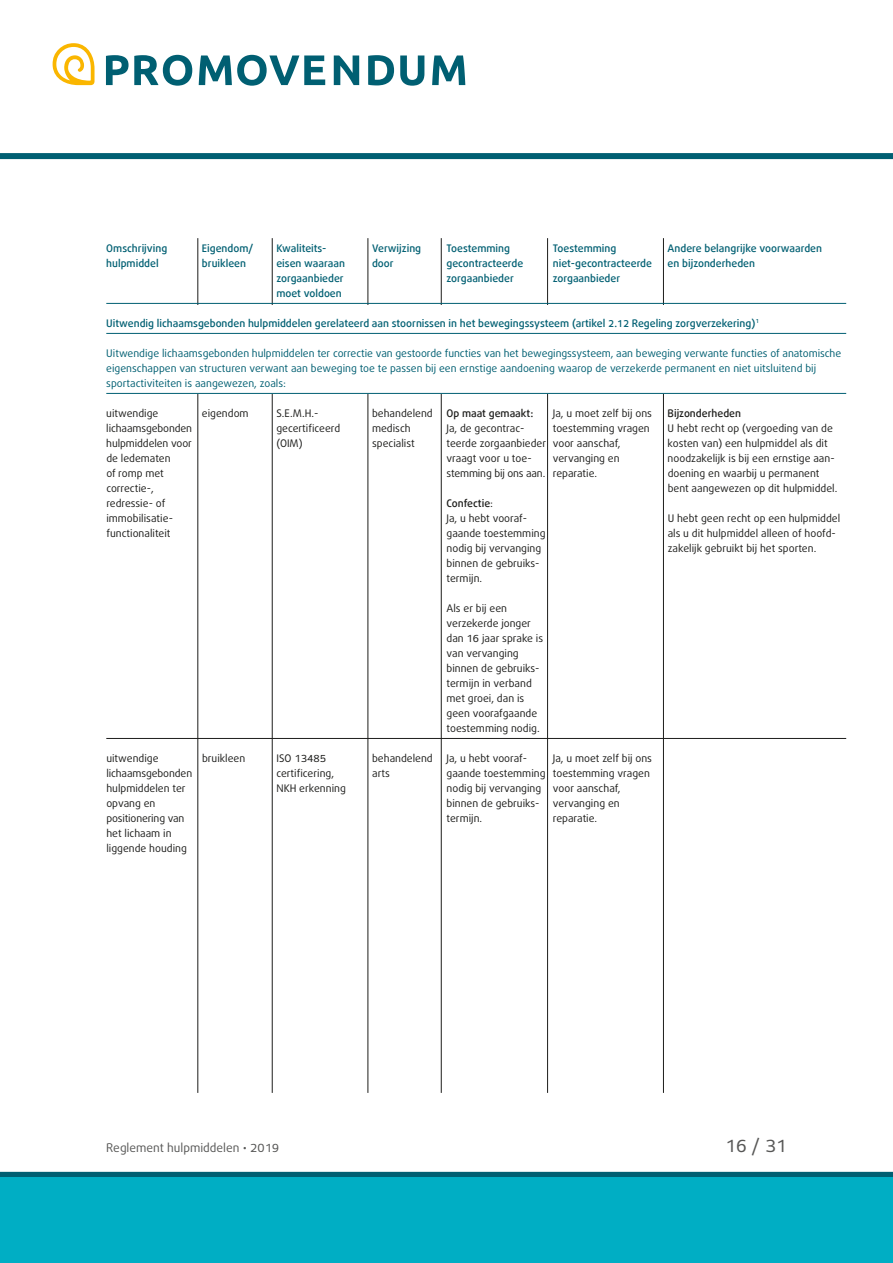
<style>
.page{position:relative;width:893px;height:1263px;background:#fff}
.page>*{position:absolute;margin:0;border:0;box-sizing:border-box;transform-origin:0 0}
.t1{font:18px "Bagus";color:#575756}
.t2{font:12px "Bagus";color:#575756}
.t3{font:10.5px/15px "Bagus";color:#1d1d1b}
.t4{font:500 10.5px "Bagus";color:#005f72}
.t5{font:10.5px/15px "Bagus";letter-spacing:-.005em;color:#005f72}
.t6{font:500 10.5px "Bagus";color:#1d1d1b}
.s1{font-weight:400}
</style>
<div class="page">
<hr style="left:198px;top:238px;width:1px;height:855px;background:#1d1d1b">
<hr style="left:272px;top:238px;width:1px;height:855px;background:#1d1d1b">
<hr style="left:368px;top:238px;width:1px;height:855px;background:#1d1d1b">
<hr style="left:441px;top:238px;width:1px;height:855px;background:#1d1d1b">
<hr style="left:547px;top:238px;width:1px;height:855px;background:#1d1d1b">
<hr style="left:663px;top:238px;width:1px;height:855px;background:#1d1d1b">
<div style="left:0;top:153px;width:893px;height:6px;background:#005f72"></div>
<svg style="left:53px;top:43px;width:42px;height:42px"></svg>
<svg style="left:106px;top:55px;width:86px;height:31px"></svg>
<svg style="left:199px;top:55px;width:126px;height:31px"></svg>
<svg style="left:334px;top:55px;width:25px;height:30px"></svg>
<svg style="left:368px;top:55px;width:26px;height:30px"></svg>
<svg style="left:400px;top:55px;width:24px;height:31px"></svg>
<svg style="left:432px;top:55px;width:33px;height:30px"></svg>
<div style="left:0;top:1172px;width:893px;height:6px;background:#005f72"></div>
<div style="left:0;top:1178px;width:893px;height:85px;background:#00aec4"></div>
<div style="left:99px;top:305px;width:766px;height:89px;background:#fff"></div>
<hr style="left:106px;top:303px;width:740px;height:1px;background:#005f72">
<hr style="left:106px;top:333px;width:740px;height:1px;background:#005f72">
<hr style="left:106px;top:393px;width:740px;height:1px;background:#005f72">
<hr style="left:106px;top:738px;width:740px;height:1px;background:#1d1d1b">
<p class="t4" style="left:106px;top:241px;width:63px">Omschrijving</p>
<p class="t4" style="left:202px;top:241px;width:53px">Eigendom/</p>
<p class="t4" style="left:276px;top:241px;width:52px">Kwaliteits-</p>
<p class="t4" style="left:372px;top:241px;width:51px">Verwijzing</p>
<p class="t4" style="left:446px;top:241px;width:65px">Toestemming</p>
<p class="t4" style="left:553px;top:241px;width:65px">Toestemming</p>
<p class="t4" style="left:668px;top:241px;width:156px">Andere belangrijke voorwaarden</p>
<p class="t4" style="left:106px;top:256px;width:54px">hulpmiddel</p>
<p class="t4" style="left:202px;top:256px;width:46px">bruikleen</p>
<p class="t4" style="left:276px;top:256px;width:70px">eisen waaraan</p>
<p class="t4" style="left:372px;top:256px;width:23px">door</p>
<p class="t4" style="left:446px;top:256px;width:78px">gecontracteerde</p>
<p class="t4" style="left:553px;top:256px;width:101px">niet-gecontracteerde</p>
<p class="t4" style="left:668px;top:256px;width:89px">en bijzonderheden</p>
<p class="t4" style="left:276px;top:271px;width:69px">zorgaanbieder</p>
<p class="t4" style="left:446px;top:271px;width:69px">zorgaanbieder</p>
<p class="t4" style="left:553px;top:271px;width:69px">zorgaanbieder</p>
<p class="t4" style="left:276px;top:286px;width:67px">moet voldoen</p>
<p class="t4" style="left:106px;top:316px;width:654px">Uitwendig lichaamsgebonden hulpmiddelen gerelateerd aan stoornissen in het bewegingssysteem (artikel 2.12 Regeling zorgverzekering)<sup>1</sup></p>
<p class="t5" style="left:106px;top:347px;width:736px">Uitwendige lichaamsgebonden hulpmiddelen ter correctie van gestoorde functies van het bewegingssysteem, aan beweging verwante functies of anatomische eigenschappen van structuren verwant aan beweging toe te passen bij een ernstige aandoening waarop de verzekerde permanent en niet uitsluitend bij sportactiviteiten is aangewezen, zoals:</p>
<p class="t3" style="left:106px;top:407px;width:54px">uitwendige</p>
<p class="t3" style="left:202px;top:407px;width:48px">eigendom</p>
<p class="t3" style="left:276px;top:407px;width:43px">S.E.M.H.-</p>
<p class="t3" style="left:372px;top:407px;width:62px">behandelend</p>
<p class="t6" style="left:446px;top:406px;width:89px">Op maat gemaakt:</p>
<p class="t3" style="left:553px;top:407px;width:101px">Ja, u moet zelf bij ons</p>
<p class="t6" style="left:668px;top:406px;width:75px">Bijzonderheden</p>
<p class="t3" style="left:106px;top:422px;width:87px">lichaamsgebonden</p>
<p class="t3" style="left:276px;top:422px;width:65px">gecertificeerd</p>
<p class="t3" style="left:372px;top:422px;width:40px">medisch</p>
<p class="t3" style="left:446px;top:422px;width:80px">Ja, de gecontrac-</p>
<p class="t3" style="left:553px;top:422px;width:98px">toestemming vragen</p>
<p class="t3" style="left:668px;top:422px;width:167px">U hebt recht op (vergoeding van de</p>
<p class="t3" style="left:106px;top:437px;width:87px">hulpmiddelen voor</p>
<p class="t3" style="left:276px;top:437px;width:28px">(OIM)</p>
<p class="t3" style="left:372px;top:437px;width:44px">specialist</p>
<p class="t3" style="left:446px;top:437px;width:175px">teerde zorgaanbieder voor aanschaf,</p>
<p class="t3" style="left:668px;top:437px;width:161px">kosten van) een hulpmiddel als dit</p>
<p class="t3" style="left:106px;top:452px;width:66px">de ledematen</p>
<p class="t3" style="left:446px;top:452px;width:87px">vraagt voor u toe-</p>
<p class="t3" style="left:553px;top:452px;width:68px">vervanging en</p>
<p class="t3" style="left:668px;top:452px;width:169px">noodzakelijk is bij een ernstige aan-</p>
<p class="t3" style="left:106px;top:467px;width:59px">of romp met</p>
<p class="t3" style="left:446px;top:467px;width:152px">stemming bij ons aan. reparatie.</p>
<p class="t3" style="left:668px;top:467px;width:153px">doening en waarbij u permanent</p>
<p class="t3" style="left:106px;top:482px;width:49px">correctie-,</p>
<p class="t3" style="left:668px;top:482px;width:171px">bent aangewezen op dit hulpmiddel.</p>
<p class="t3" style="left:106px;top:497px;width:61px">redressie- of</p>
<p class="t6" style="left:447px;top:496px;width:48px">Confectie<span class="s1">:</span></p>
<p class="t3" style="left:106px;top:512px;width:68px">immobilisatie-</p>
<p class="t3" style="left:447px;top:512px;width:82px">Ja, u hebt vooraf-</p>
<p class="t3" style="left:668px;top:512px;width:174px">U hebt geen recht op een hulpmiddel</p>
<p class="t3" style="left:106px;top:527px;width:66px">functionaliteit</p>
<p class="t3" style="left:447px;top:527px;width:100px">gaande toestemming</p>
<p class="t3" style="left:668px;top:527px;width:170px">als u dit hulpmiddel alleen of hoofd-</p>
<p class="t3" style="left:447px;top:542px;width:96px">nodig bij vervanging</p>
<p class="t3" style="left:668px;top:542px;width:150px">zakelijk gebruikt bij het sporten.</p>
<p class="t3" style="left:447px;top:557px;width:94px">binnen de gebruiks&shy;termijn.</p>
<p class="t3" style="left:447px;top:602px;width:98px">Als er bij een verzekerde jonger dan 16 jaar sprake is van vervanging binnen de gebruiks&shy;termijn in verband met groei, dan is geen voorafgaande toestemming nodig.</p>
<p class="t3" style="left:106px;top:752px;width:54px">uitwendige</p>
<p class="t3" style="left:202px;top:752px;width:45px">bruikleen</p>
<p class="t3" style="left:276px;top:752px;width:51px">ISO 13485</p>
<p class="t3" style="left:372px;top:752px;width:62px">behandelend</p>
<p class="t3" style="left:447px;top:752px;width:82px">Ja, u hebt vooraf-</p>
<p class="t3" style="left:553px;top:752px;width:101px">Ja, u moet zelf bij ons</p>
<p class="t3" style="left:106px;top:767px;width:87px">lichaamsgebonden</p>
<p class="t3" style="left:276px;top:767px;width:59px">certificering,</p>
<p class="t3" style="left:372px;top:767px;width:19px">arts</p>
<p class="t3" style="left:447px;top:767px;width:205px">gaande toestemming toestemming vragen</p>
<p class="t3" style="left:106px;top:782px;width:81px">hulpmiddelen ter</p>
<p class="t3" style="left:276px;top:782px;width:71px">NKH erkenning</p>
<p class="t3" style="left:447px;top:782px;width:175px">nodig bij vervanging voor aanschaf,</p>
<p class="t3" style="left:106px;top:797px;width:51px">opvang en</p>
<p class="t3" style="left:447px;top:797px;width:94px">binnen de gebruiks-</p>
<p class="t3" style="left:553px;top:797px;width:68px">vervanging en</p>
<p class="t3" style="left:106px;top:812px;width:80px">positionering van</p>
<p class="t3" style="left:447px;top:812px;width:37px">termijn.</p>
<p class="t3" style="left:553px;top:812px;width:46px">reparatie.</p>
<p class="t3" style="left:106px;top:827px;width:82px">het lichaam in liggende houding</p>
<p class="t2" style="left:106px;top:1140px;width:174px">Reglement hulpmiddelen • 2019</p>
<h1 class="t1" style="left:725px;top:1134px;width:63px">16 / 31</h1>
</div>
